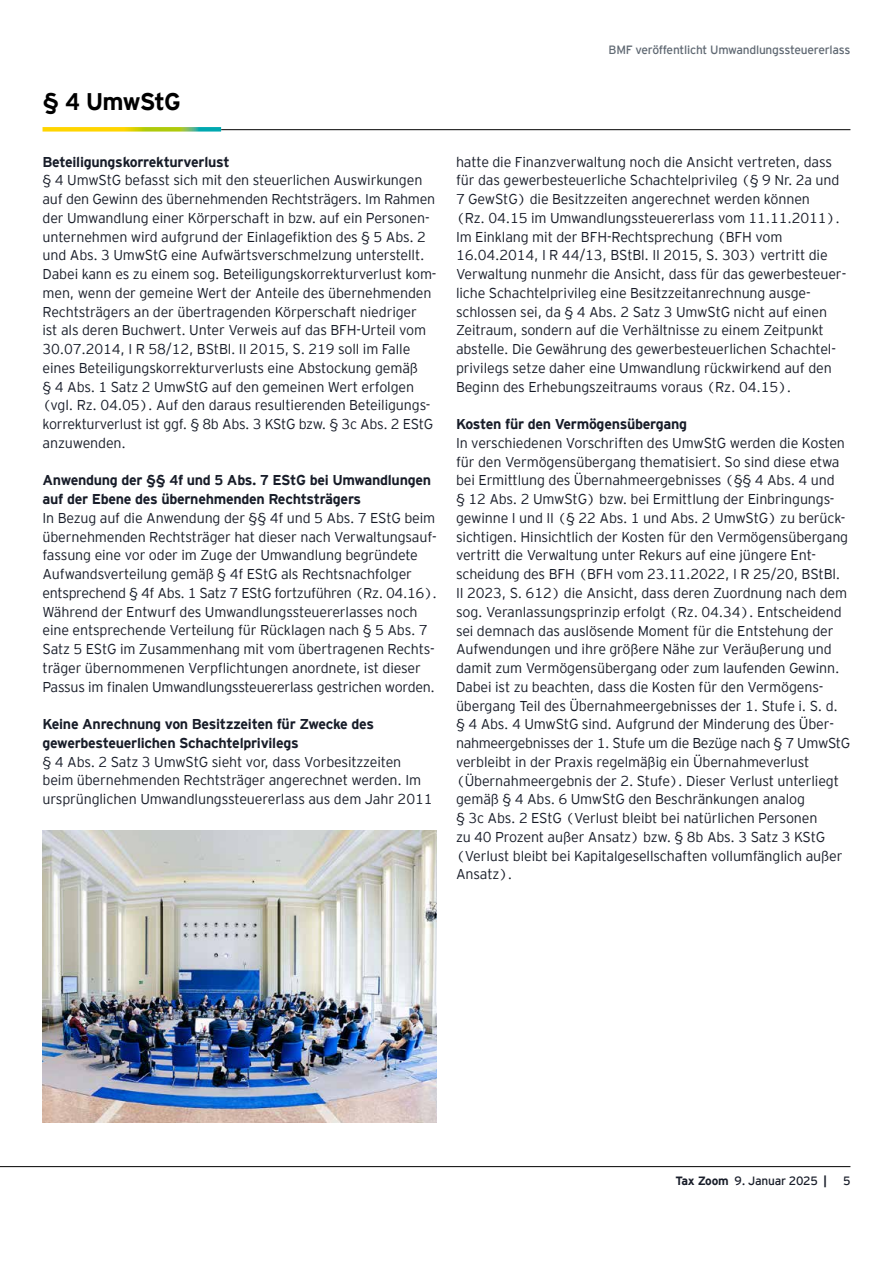
<style>
.page{position:relative;width:893px;height:1263px;background:#fff}
.page>*{position:absolute;margin:0;border:0;box-sizing:border-box;transform-origin:0 0}
.t1{font:700 24px "EY Interstate";letter-spacing:-.035em;color:#000}
.t2{font:300 14.25px/18.8px "EY Interstate";letter-spacing:-.01em;color:#181d29}
.t3{font:700 14.25px/18.8px "EY Interstate";letter-spacing:-.02em;color:#181d29}
.t4{font:12px "EY Interstate";letter-spacing:-.02em;color:#606973}
.t5{font:12px "EY Interstate";letter-spacing:-.02em;color:#181d29}
.s1{font-weight:700}
</style>
<div class="page">
<hr style="left:0;top:1166px;width:850px;height:1px;background:#000">
<hr style="left:221px;top:129px;width:629px;height:1px;background:#000">
<svg style="left:43px;top:127px;width:178px;height:5px"></svg>
<img style="left:43px;top:831px;width:394px;height:292px">
<h1 class="t1" style="left:43px;top:84px;width:140px">§ 4 UmwStG</h1>
<p class="t3" style="left:43px;top:151px;width:189px">Beteiligungskorrekturverlust</p>
<p class="t2" style="left:43px;top:170px;width:395px">§ 4 UmwStG befasst sich mit den steuerlichen Auswirkungen auf den Gewinn des übernehmenden Rechtsträgers. Im Rahmen der Umwandlung einer Körperschaft in bzw. auf ein Personen&shy;unternehmen wird aufgrund der Einlagefiktion des § 5 Abs. 2 und Abs. 3 UmwStG eine Aufwärtsverschmelzung unterstellt.<br>Dabei kann es zu einem sog. Beteiligungskorrekturverlust kom&shy;men, wenn der gemeine Wert der Anteile des übernehmenden Rechtsträgers an der übertragenden Körperschaft niedriger<br>ist als deren Buchwert. Unter Verweis auf das BFH-Urteil vom 30.07.2014, I R 58/12, BStBl. II 2015, S. 219 soll im Falle eines Beteiligungskorrekturverlusts eine Abstockung gemäß<br>§ 4 Abs. 1 Satz 2 UmwStG auf den gemeinen Wert erfolgen (vgl. Rz. 04.05). Auf den daraus resultierenden Beteiligungs&shy;korrekturverlust ist ggf. § 8b Abs. 3 KStG bzw. § 3c Abs. 2 EStG anzuwenden.</p>
<p class="t3" style="left:43px;top:470px;width:390px">Anwendung der §§ 4f und 5 Abs. 7 EStG bei Umwandlungen auf der Ebene des übernehmenden Rechtsträgers</p>
<p class="t2" style="left:43px;top:508px;width:396px">In Bezug auf die Anwendung der §§ 4f und 5 Abs. 7 EStG beim übernehmenden Rechtsträger hat dieser nach Verwaltungsauf&shy;fassung eine vor oder im Zuge der Umwandlung begründete Aufwandsverteilung gemäß § 4f EStG als Rechtsnachfolger entsprechend § 4f Abs. 1 Satz 7 EStG fortzuführen (Rz. 04.16).<br>Während der Entwurf des Umwandlungssteuererlasses noch eine entsprechende Verteilung für Rücklagen nach § 5 Abs. 7<br>Satz 5 EStG im Zusammenhang mit vom übertragenen Rechts&shy;träger übernommenen Verpflichtungen anordnete, ist dieser Passus im finalen Umwandlungssteuererlass gestrichen worden.</p>
<p class="t3" style="left:43px;top:714px;width:333px">Keine Anrechnung von Besitzzeiten für Zwecke des gewerbesteuerlichen Schachtelprivilegs</p>
<p class="t2" style="left:43px;top:751px;width:392px">§ 4 Abs. 2 Satz 3 UmwStG sieht vor, dass Vorbesitzzeiten beim übernehmenden Rechtsträger angerechnet werden. Im ursprünglichen Umwandlungssteuererlass aus dem Jahr 2011</p>
<p class="t4" style="left:608px;top:41px;width:243px">BMF veröffentlicht Umwandlungssteuererlass</p>
<p class="t2" style="left:456px;top:151px;width:392px">hatte die Finanzverwaltung noch die Ansicht vertreten, dass für das gewerbesteuerliche Schachtelprivileg (§ 9 Nr. 2a und 7 GewStG) die Besitzzeiten angerechnet werden können<br>(Rz. 04.15 im Umwandlungssteuererlass vom 11.11.2011).<br>Im Einklang mit der BFH-Rechtsprechung (BFH vom 16.04.2014, I R 44/13, BStBl. II 2015, S. 303) vertritt die Verwaltung nunmehr die Ansicht, dass für das gewerbesteuer&shy;liche Schachtelprivileg eine Besitzzeitanrechnung ausge&shy;schlossen sei, da § 4 Abs. 2 Satz 3 UmwStG nicht auf einen Zeitraum, sondern auf die Verhältnisse zu einem Zeitpunkt abstelle. Die Gewährung des gewerbesteuerlichen Schachtel&shy;privilegs setze daher eine Umwandlung rückwirkend auf den Beginn des Erhebungszeitraums voraus (Rz. 04.15).</p>
<p class="t3" style="left:456px;top:414px;width:233px">Kosten für den Vermögensübergang</p>
<p class="t2" style="left:456px;top:433px;width:396px">In verschiedenen Vorschriften des UmwStG werden die Kosten für den Vermögensübergang thematisiert. So sind diese etwa bei Ermittlung des Übernahmeergebnisses (§§ 4 Abs. 4 und<br>§ 12 Abs. 2 UmwStG) bzw. bei Ermittlung der Einbringungs&shy;gewinne I und II (§ 22 Abs. 1 und Abs. 2 UmwStG) zu berück&shy;sichtigen. Hinsichtlich der Kosten für den Vermögensübergang vertritt die Verwaltung unter Rekurs auf eine jüngere Ent&shy;scheidung des BFH (BFH vom 23.11.2022, I R 25/20, BStBl.<br>II 2023, S. 612) die Ansicht, dass deren Zuordnung nach dem sog. Veranlassungsprinzip erfolgt (Rz. 04.34). Entscheidend sei demnach das auslösende Moment für die Entstehung der Aufwendungen und ihre größere Nähe zur Veräußerung und damit zum Vermögensübergang oder zum laufenden Gewinn.<br>Dabei ist zu beachten, dass die Kosten für den Vermögens&shy;übergang Teil des Übernahmeergebnisses der 1. Stufe i. S. d. § 4 Abs. 4 UmwStG sind. Aufgrund der Minderung des Über&shy;nahmeergebnisses der 1. Stufe um die Bezüge nach § 7 UmwStG verbleibt in der Praxis regelmäßig ein Übernahmeverlust (Übernahmeergebnis der 2. Stufe). Dieser Verlust unterliegt gemäß § 4 Abs. 6 UmwStG den Beschränkungen analog<br>§ 3c Abs. 2 EStG (Verlust bleibt bei natürlichen Personen<br>zu 40 Prozent außer Ansatz) bzw. § 8b Abs. 3 Satz 3 KStG (Verlust bleibt bei Kapitalgesellschaften vollumfänglich außer Ansatz).</p>
<p class="t5" style="left:675px;top:1172px;width:153px"><span class="s1">Tax Zoom</span> 9. Januar 2025 <span class="s1">|</span></p>
<p class="t5" style="left:843px;top:1172px;width:9px">5</p>
</div>
